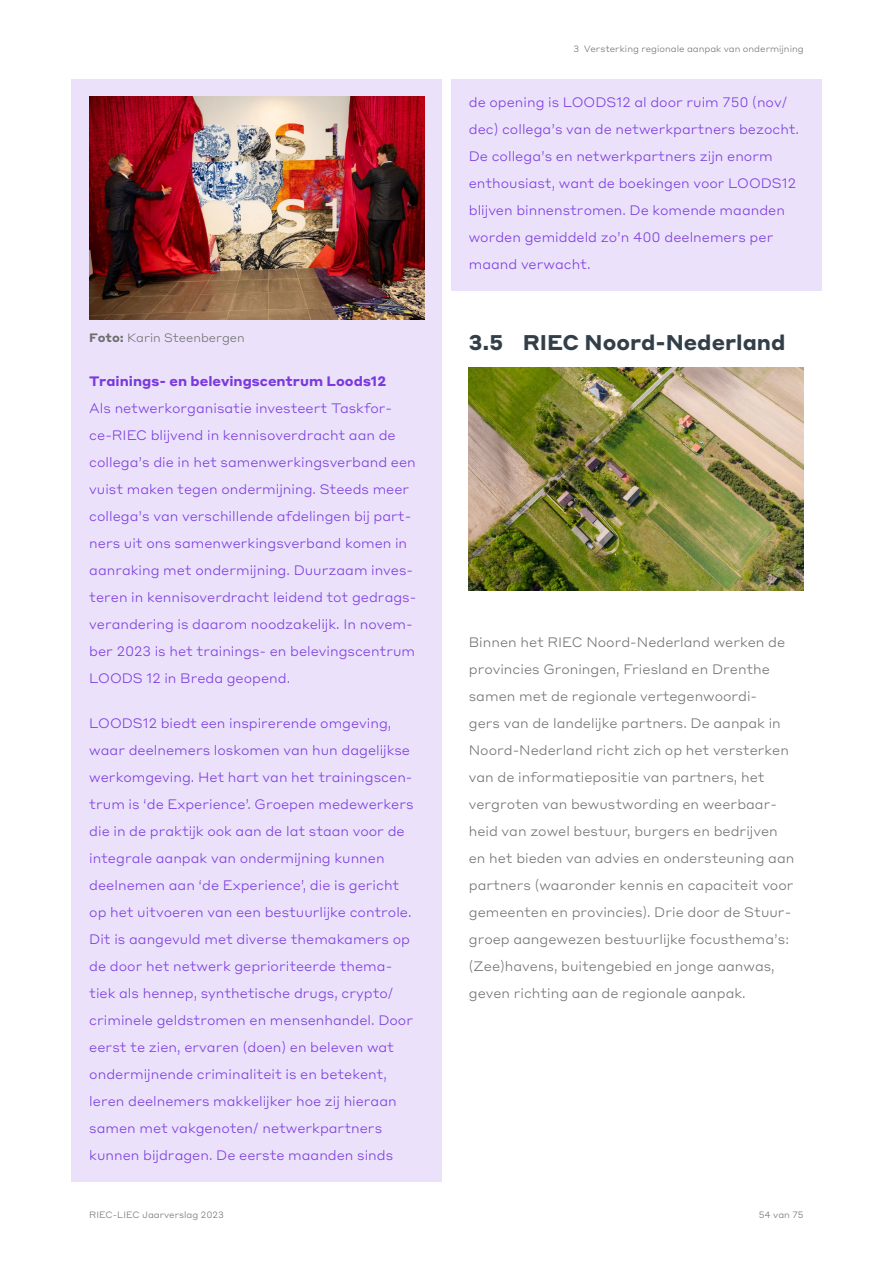
<style>
.page{position:relative;width:893px;height:1263px;background:#fff}
.page>*{position:absolute;margin:0;border:0;box-sizing:border-box;transform-origin:0 0}
.H2_Subtitel_M_Blauwgrijs_L2{font:700 21px "Styrene ALC";color:#333f48}
.P_Kader_Body_Afsluiting{font:300 13.5px/27px "Styrene ALC";color:#7a39df}
.P_Body_Tekstgrijs{font:300 13.5px/27px "Styrene ALC";color:#6f6f6f}
.P_Kader_Body_Begin_Midden{font:300 13.5px/27px "Styrene ALC";color:#7a39df}
.H4_Kader_Kop{font:700 13.5px "Styrene ALC";color:#7a39df}
.t1{font:300 12px "Styrene ALC";color:#6f6f6f}
.t2{font:300 9px "Styrene ALC";color:#6f6f6f}
.t3{font:9px "Styrene ALC Light 3";color:#6f6f6f}
.s1{font-weight:700}
</style>
<div class="page">
<div style="left:71px;top:79px;width:371px;height:117px;background:#ebe1fa"></div>
<div style="left:71px;top:169px;width:371px;height:117px;background:#ebe1fa"></div>
<div style="left:71px;top:259px;width:371px;height:117px;background:#ebe1fa"></div>
<div style="left:71px;top:358px;width:371px;height:49px;background:#ebe1fa"></div>
<div style="left:71px;top:385px;width:371px;height:319px;background:#ebe1fa"></div>
<div style="left:71px;top:700px;width:371px;height:481px;background:#ebe1fa"></div>
<img style="left:89px;top:97px;width:335px;height:223px">
<div style="left:451px;top:79px;width:371px;height:211px;background:#ebe1fa"></div>
<img style="left:469px;top:368px;width:335px;height:222px">
<p class="t2" style="left:574px;top:41px;width:232px">3 Versterking regionale aanpak van ondermijning</p>
<p class="t1" style="left:89px;top:327px;width:157px"><span class="s1">Foto:</span> Karin Steenbergen</p>
<h4 class="H4_Kader_Kop" style="left:89px;top:370px;width:298px">Trainings- en belevingscentrum Loods12</h4>
<p class="P_Kader_Body_Begin_Midden" style="left:89px;top:394px;width:329px">Als netwerkorganisatie investeert Taskfor&shy;ce-RIEC blijvend in kennisoverdracht aan de collega’s die in het samenwerkingsverband een vuist maken tegen ondermijning. Steeds meer collega’s van verschillende afdelingen bij part&shy;ners uit ons samenwerkingsverband komen in aanraking met ondermijning. Duurzaam inves&shy;teren in kennisoverdracht leidend tot gedrags&shy;verandering is daarom noodzakelijk. In novem&shy;ber 2023 is het trainings- en belevingscentrum LOODS 12 in Breda geopend.</p>
<p class="P_Kader_Body_Afsluiting" style="left:89px;top:709px;width:326px">LOODS12 biedt een inspirerende omgeving, waar deelnemers loskomen van hun dagelijkse werkomgeving. Het hart van het trainingscen&shy;trum is ‘de Experience’. Groepen medewerkers die in de praktijk ook aan de lat staan voor de integrale aanpak van ondermijning kunnen deelnemen aan ‘de Experience’, die is gericht op het uitvoeren van een bestuurlijke controle.<br>Dit is aangevuld met diverse themakamers op de door het netwerk geprioriteerde thema&shy;tiek als hennep, synthetische drugs, crypto/ criminele geldstromen en mensenhandel. Door eerst te zien, ervaren (doen) en beleven wat ondermijnende criminaliteit is en betekent, leren deelnemers makkelijker hoe zij hieraan samen met vakgenoten/ netwerkpartners kunnen bijdragen. De eerste maanden sinds</p>
<p class="P_Kader_Body_Afsluiting" style="left:469px;top:88px;width:332px">de opening is LOODS12 al door ruim 750 (nov/ dec) collega’s van de netwerkpartners bezocht.<br>De collega’s en netwerkpartners zijn enorm enthousiast, want de boekingen voor LOODS12 blijven binnenstromen. De komende maanden worden gemiddeld zo’n 400 deelnemers per maand verwacht.</p>
<h2 class="H2_Subtitel_M_Blauwgrijs_L2" style="left:469px;top:325px;width:318px">3.5 RIEC Noord-Nederland</h2>
<p class="P_Body_Tekstgrijs" style="left:469px;top:628px;width:327px">Binnen het RIEC Noord-Nederland werken de provincies Groningen, Friesland en Drenthe samen met de regionale vertegenwoordi-<br>gers van de landelijke partners. De aanpak in Noord-Nederland richt zich op het versterken van de informatiepositie van partners, het vergroten van bewustwording en weerbaar&shy;heid van zowel bestuur, burgers en bedrijven en het bieden van advies en ondersteuning aan partners (waaronder kennis en capaciteit voor gemeenten en provincies). Drie door de Stuur&shy;groep aangewezen bestuurlijke focusthema’s: (Zee)havens, buitengebied en jonge aanwas, geven richting aan de regionale aanpak.</p>
<p class="t3" style="left:89px;top:1207px;width:136px">RIEC-LIEC Jaarverslag 2023</p>
<p class="t2" style="left:759px;top:1207px;width:46px">54 van 75</p>
</div>
